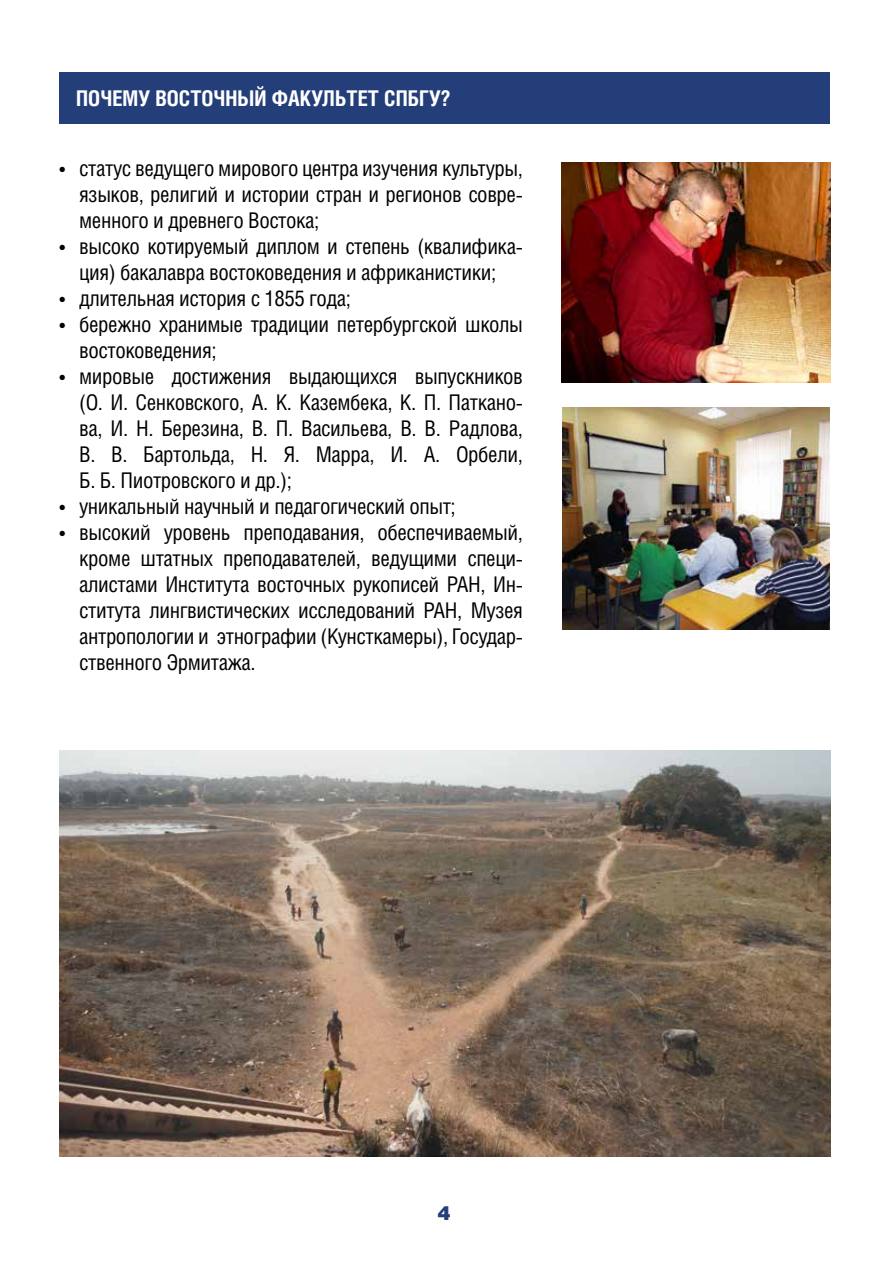
<style>
.page{position:relative;width:893px;height:1263px;background:#fff}
.page>*{position:absolute;margin:0;border:0;box-sizing:border-box;transform-origin:0 0}
.t1{font:21.6px/26px "Helios Cond";letter-spacing:-.02em;color:#000;text-align:justify}
.t2{font:700 21.6px "Helios Cond";color:#fff}
.t3{font:900 19.5px "Helios";color:#243e79}
</style>
<div class="page">
<div style="left:60px;top:72px;width:770px;height:52px;background:#243e79"></div>
<img style="left:563px;top:408px;width:267px;height:221px">
<img style="left:562px;top:163px;width:268px;height:220px">
<img style="left:60px;top:751px;width:770px;height:406px">
<p class="t2" style="left:76px;top:85px;width:50px">ПОЧЕМУ</p>
<p class="t2" style="left:155px;top:85px;width:203px">ВОСТОЧНЫЙ ФАКУЛЬТЕТ</p>
<p class="t2" style="left:384px;top:85px;width:68px">СП БГУ?</p>
<p class="t1" style="left:79px;top:155px;width:445px;text-indent:-20px">• статус ведущего мирового центра изучения культуры, языков, религий и истории стран и регионов совре&shy;менного и древнего Востока;</p>
<p class="t1" style="left:60px;top:233px;width:465px;text-align:center">• высоко котируемый диплом и степень (квалифика&shy;ция) бакалавра востоковедения и африканистики;</p>
<p class="t1" style="left:60px;top:285px;width:293px">• длительная история с 1855 года;</p>
<p class="t1" style="left:79px;top:311px;width:445px;text-indent:-20px">• бережно хранимые традиции петербургской школы востоковедения;</p>
<p class="t1" style="left:79px;top:363px;width:445px;text-indent:-20px">• мировые достижения выдающихся выпускников (О. И. Сенковского, А. К. Казембека, К. П. Паткано&shy;ва, И. Н. Березина, В. П. Васильева, В. В. Радлова, В. В. Бартольда, Н. Я. Марра, И. А. Орбели, Б. Б. Пиотровского и др.);</p>
<p class="t1" style="left:60px;top:493px;width:398px">• уникальный научный и педагогический опыт;</p>
<p class="t1" style="left:79px;top:519px;width:445px;text-indent:-20px">• высокий уровень преподавания, обеспечиваемый, кроме штатных преподавателей, ведущими специ&shy;алистами Института восточных рукописей РАН, Ин&shy;ститута лингвистических исследований РАН, Музея антропологии и этнографии (Кунсткамеры), Государ&shy;ственного Эрмитажа.</p>
<p class="t3" style="left:438px;top:1202px;width:14px">4</p>
</div>
